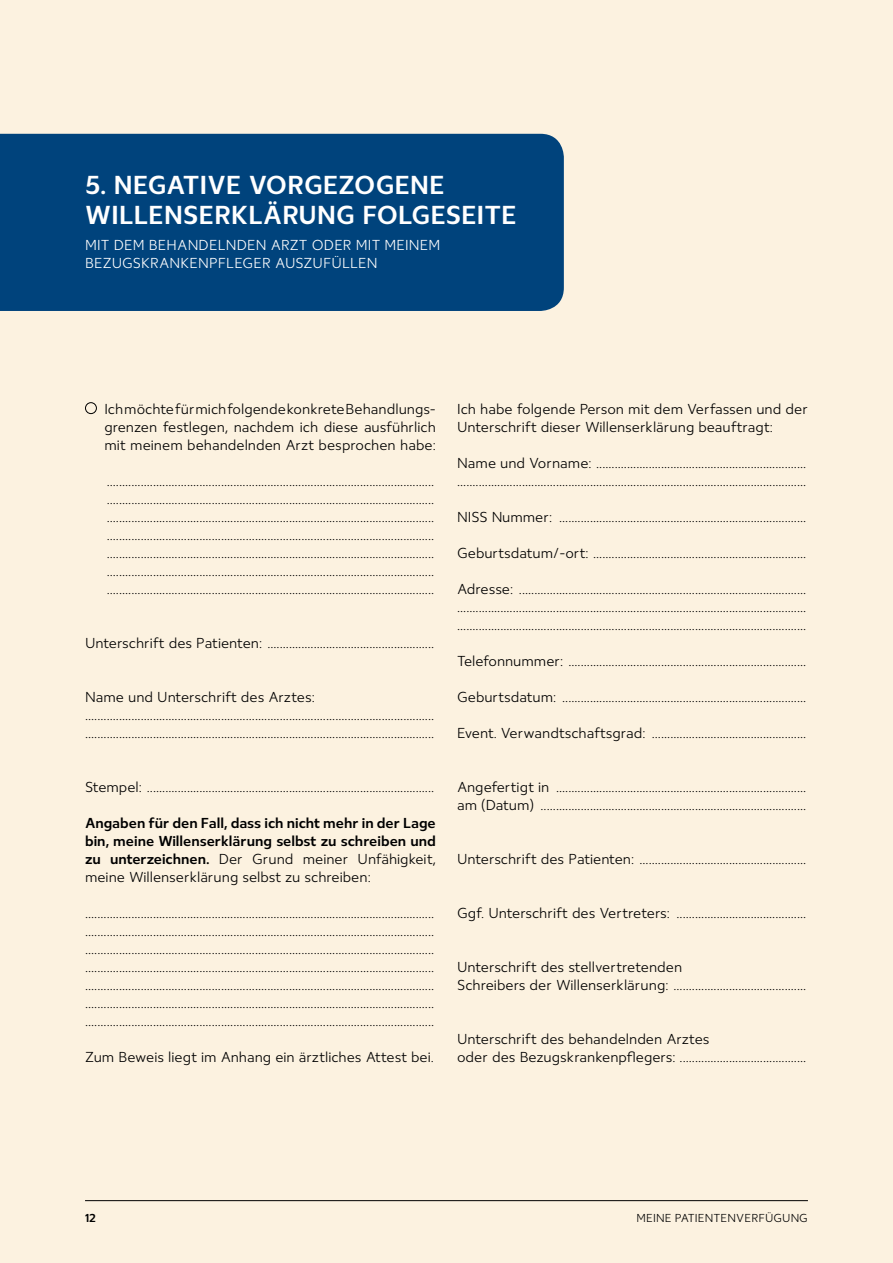
<style>
.page{position:relative;width:893px;height:1263px;background:#fcf2e0}
.page>*{position:absolute;margin:0;border:0;box-sizing:border-box;transform-origin:0 0}
.t1{font:700 27px/30px "Ostbe Sans";letter-spacing:.01em;color:#fff}
.t2{font:15px/18px "Ostbe Sans";color:#000}
.t3{font:700 15px/18px "Ostbe Sans";color:#000;text-align:justify}
.t4{font:15px/18px "Ostbe Sans";letter-spacing:.01em;color:#fff}
.t5{font:12px "Ostbe Sans";letter-spacing:.01em;color:#000}
.t6{font:700 12px "Ostbe Sans";color:#000}
.s1{font-weight:400}
</style>
<div class="page">
<hr style="left:85px;top:1200px;width:723px;height:1px;background:#000">
<div style="left:85px;top:402px;width:12px;height:12px;border:1px solid #000;border-radius:50%"></div>
<div style="left:0;top:134px;width:564px;height:177px;background:#00437c"></div>
<h1 class="t1" style="left:85px;top:172px;width:433px">5. NEGATIVE VORGEZOGENE<br>WILLENSERKLÄRUNG FOLGESEITE</h1>
<p class="t4" style="left:85px;top:237px;width:357px">MIT DEM BEHANDELNDEN ARZT ODER MIT MEINEM<br>BEZUGSKRANKENPFLEGER AUSZUFÜLLEN</p>
<p class="t2" style="left:104px;top:401px;width:333px;text-align:justify">Ich möchte für mich folgende konkrete Behandlungs&shy;grenzen festlegen, nachdem ich diese ausführlich mit meinem behandelnden Arzt besprochen habe:</p>
<p class="t2" style="left:107px;top:473px;width:329px;text-align:justify">.......................................................................................................... .......................................................................................................... .......................................................................................................... .......................................................................................................... .......................................................................................................... .......................................................................................................... ..........................................................................................................</p>
<p class="t2" style="left:85px;top:635px;width:351px">Unterschrift des Patienten: ......................................................</p>
<p class="t2" style="left:85px;top:689px;width:351px">Name und Unterschrift des Arztes: ................................................................................................................. .................................................................................................................</p>
<p class="t2" style="left:85px;top:779px;width:351px">Stempel: .............................................................................................</p>
<p class="t3" style="left:85px;top:815px;width:352px">Angaben für den Fall, dass ich nicht mehr in der Lage bin, meine Willenserklärung selbst zu schreiben und zu unterzeichnen. <span class="s1">Der Grund meiner Unfähigkeit, meine Willenserklärung selbst zu schreiben:</span></p>
<p class="t2" style="left:85px;top:905px;width:351px;text-align:justify">................................................................................................................. ................................................................................................................. ................................................................................................................. ................................................................................................................. ................................................................................................................. ................................................................................................................. .................................................................................................................</p>
<p class="t2" style="left:85px;top:1049px;width:350px">Zum Beweis liegt im Anhang ein ärztliches Attest bei.</p>
<p class="t2" style="left:457px;top:401px;width:352px">Ich habe folgende Person mit dem Verfassen und der<br>Unterschrift dieser Willenserklärung beauftragt:</p>
<p class="t2" style="left:457px;top:455px;width:351px">Name und Vorname: .................................................................... .................................................................................................................</p>
<p class="t2" style="left:457px;top:509px;width:351px">NISS Nummer: ................................................................................</p>
<p class="t2" style="left:457px;top:545px;width:351px">Geburtsdatum/-ort: .....................................................................</p>
<p class="t2" style="left:457px;top:581px;width:351px;text-align:justify">Adresse: ............................................................................................. ................................................................................................................. .................................................................................................................</p>
<p class="t2" style="left:457px;top:653px;width:351px">Telefonnummer: .............................................................................</p>
<p class="t2" style="left:457px;top:689px;width:351px">Geburtsdatum: ...............................................................................</p>
<p class="t2" style="left:457px;top:725px;width:351px">Event. Verwandtschaftsgrad: ..................................................</p>
<p class="t2" style="left:457px;top:779px;width:351px">Angefertigt in ................................................................................. am (Datum) ......................................................................................</p>
<p class="t2" style="left:457px;top:851px;width:351px">Unterschrift des Patienten: ......................................................</p>
<p class="t2" style="left:457px;top:905px;width:351px">Ggf. Unterschrift des Vertreters: ..........................................</p>
<p class="t2" style="left:457px;top:959px;width:351px">Unterschrift des stellvertretenden<br>Schreibers der Willenserklärung: ...........................................</p>
<p class="t2" style="left:457px;top:1031px;width:351px">Unterschrift des behandelnden Arztes<br>oder des Bezugskrankenpflegers: .........................................</p>
<p class="t6" style="left:85px;top:1211px;width:12px">12</p>
<p class="t5" style="left:637px;top:1212px;width:173px">MEINE PATIENTENVERFÜGUNG</p>
</div>
